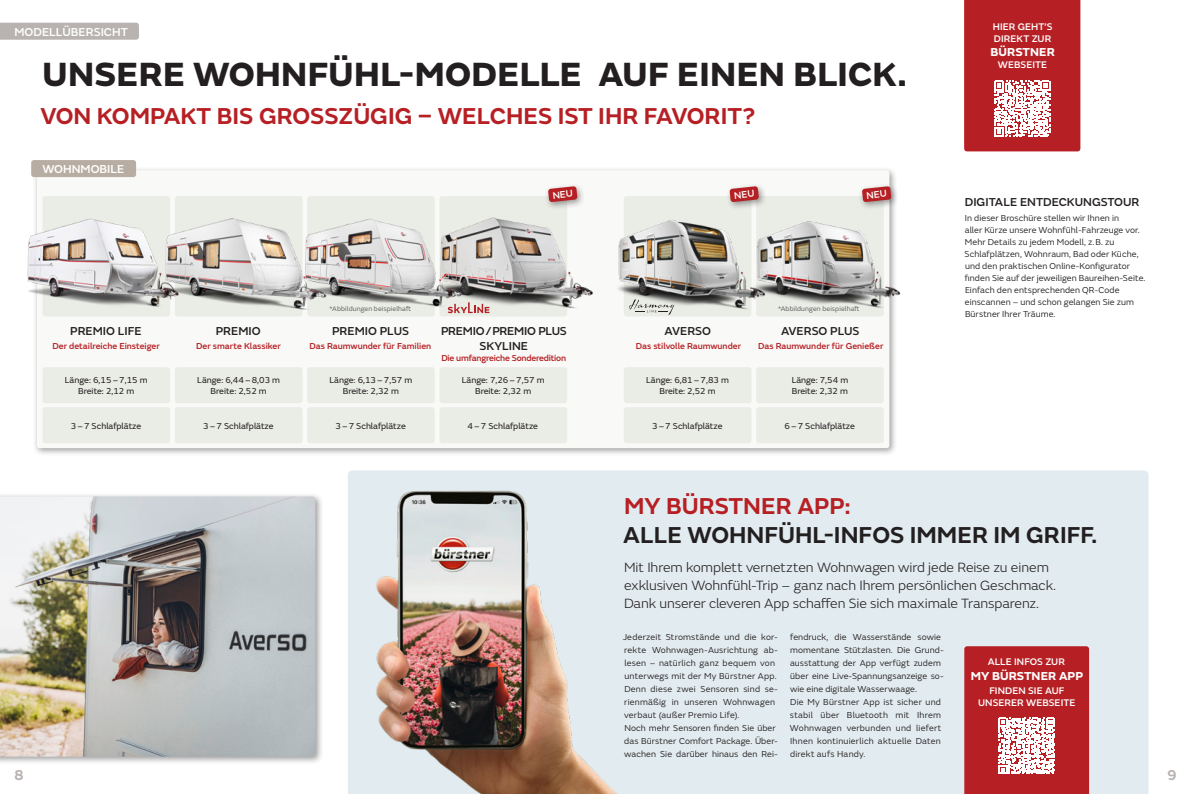
<style>
.page{position:relative;width:1191px;height:794px;background:#fff}
.page>*{position:absolute;margin:0;border:0;box-sizing:border-box;transform-origin:0 0}
.t1{font:800 35px "FS Emeric";letter-spacing:.01em;color:#231f20}
.t2{font:600 24px "FS Emeric";color:#b62024}
.t3{font:600 24px "FS Emeric";color:#231f20}
.t4{font:600 15px "FS Emeric";color:#b8b3b1}
.t5{font:300 14px/18px "FS Emeric";letter-spacing:-.005em;color:#231f20}
.t6{font:500 12px "FS Emeric";color:#231f20}
.t7{font:500 12px "FS Emeric";color:#fff}
.t8{font:500 12px/15px "FS Emeric";letter-spacing:-.02em;color:#231f20;text-align:center}
.t9{font:700 12px "FS Emeric";color:#fff}
.t10{font:500 10px/12px "FS Emeric";letter-spacing:.005em;color:#fff;text-align:center}
.t11{font:9px/13px "FS Emeric";letter-spacing:.01em;color:#231f20}
.t12{font:9px/11px "FS Emeric";color:#231f20;text-align:center}
.t13{font:500 9px "FS Emeric";color:#b62024}
.t14{font:500 9px "FS Emeric";letter-spacing:-.02em;color:#b62024}
.t15{font:7px "FS Emeric";letter-spacing:.015em;color:#57585a}
</style>
<div class="page">
<div style="left:33px;top:166px;width:864px;height:290px;background:#231f20;opacity:.45"></div>
<div style="left:37px;top:170px;width:852px;height:278px;background:#f9f9f7;border-radius:3px"></div>
<div style="left:307px;top:407px;width:128px;height:36px;background:#eaece6;border-radius:3px"></div>
<div style="left:348px;top:470px;width:800px;height:324px;background:#e2ebef"></div>
<div style="left:0;top:23px;width:139px;height:17px;background:#b8b3b1"></div>
<div style="left:43px;top:196px;width:127px;height:120px;background:#eaece6;border-radius:3px"></div>
<div style="left:175px;top:196px;width:127px;height:120px;background:#eaece6;border-radius:3px"></div>
<div style="left:307px;top:196px;width:128px;height:120px;background:#eaece6;border-radius:3px"></div>
<div style="left:439px;top:196px;width:128px;height:120px;background:#eaece6;border-radius:3px"></div>
<div style="left:756px;top:196px;width:127px;height:120px;background:#eaece6;border-radius:3px"></div>
<div style="left:624px;top:196px;width:127px;height:120px;background:#eaece6;border-radius:3px"></div>
<div style="left:31px;top:160px;width:105px;height:17px;background:#b8ada2;border-radius:3px"></div>
<div style="left:43px;top:367px;width:127px;height:36px;background:#eaece6;border-radius:3px"></div>
<div style="left:175px;top:367px;width:127px;height:36px;background:#eaece6;border-radius:3px"></div>
<div style="left:307px;top:367px;width:128px;height:36px;background:#eaece6;border-radius:3px"></div>
<div style="left:439px;top:367px;width:128px;height:36px;background:#eaece6;border-radius:3px"></div>
<div style="left:756px;top:367px;width:127px;height:36px;background:#eaece6;border-radius:3px"></div>
<div style="left:624px;top:367px;width:127px;height:36px;background:#eaece6;border-radius:3px"></div>
<div style="left:43px;top:407px;width:127px;height:36px;background:#eaece6;border-radius:3px"></div>
<div style="left:175px;top:407px;width:127px;height:36px;background:#eaece6;border-radius:3px"></div>
<div style="left:439px;top:407px;width:128px;height:36px;background:#eaece6;border-radius:3px"></div>
<div style="left:756px;top:407px;width:127px;height:36px;background:#eaece6;border-radius:3px"></div>
<div style="left:624px;top:407px;width:127px;height:36px;background:#eaece6;border-radius:3px"></div>
<div style="left:858px;top:182px;width:41px;height:28px;background:#231f20;opacity:.45"></div>
<div style="left:725px;top:182px;width:41px;height:28px;background:#231f20;opacity:.45"></div>
<div style="left:544px;top:182px;width:41px;height:28px;background:#231f20;opacity:.45"></div>
<img style="left:772px;top:210px;width:129px;height:104px">
<img style="left:355px;top:470px;width:272px;height:324px">
<svg style="left:964px;top:646px;width:125px;height:148px;background:#bf3e42"></svg>
<div style="left:0;top:492px;width:324px;height:273px;background:#231f20;opacity:.45"></div>
<img style="left:0;top:496px;width:315px;height:260px">
<img style="left:618px;top:220px;width:154px;height:90px">
<svg style="left:964px;top:0;width:116px;height:151px;background:#bf3e41"></svg>
<img style="left:449px;top:217px;width:144px;height:97px">
<svg style="left:629px;top:299px;width:45px;height:16px"></svg>
<svg style="left:477px;top:302px;width:12px;height:11px"></svg>
<img style="left:344px;top:217px;width:133px;height:96px">
<img style="left:182px;top:218px;width:162px;height:92px">
<img style="left:27px;top:210px;width:155px;height:104px">
<svg style="left:548px;top:186px;width:29px;height:16px"></svg>
<svg style="left:729px;top:186px;width:30px;height:16px"></svg>
<svg style="left:862px;top:186px;width:29px;height:16px"></svg>
<h3 class="t7" style="left:15px;top:23px;width:115px">MODELLÜBERSICHT</h3>
<h1 class="t1" style="left:43px;top:47px;width:865px">UNSERE WOHNFÜHL-MODELLE AUF EINEN BLICK.</h1>
<h2 class="t2" style="left:40px;top:97px;width:716px">VON KOMPAKT BIS GROSSZÜGIG – WELCHES IST IHR FAVORIT?</h2>
<h3 class="t7" style="left:42px;top:160px;width:83px">WOHNMOBILE</h3>
<h3 class="t6" style="left:70px;top:322px;width:73px">PREMIO LIFE</h3>
<p class="t13" style="left:53px;top:339px;width:109px">Der detailreiche Einsteiger</p>
<h3 class="t6" style="left:216px;top:322px;width:46px">PREMIO</h3>
<p class="t13" style="left:196px;top:339px;width:86px">Der smarte Klassiker</p>
<p class="t12" style="left:65px;top:374px;width:84px">Länge: 6,15–7,15 m<br>Breite: 2,12 m</p>
<p class="t12" style="left:197px;top:374px;width:84px">Länge: 6,44–8,03 m<br>Breite: 2,52 m</p>
<p class="t12" style="left:71px;top:419px;width:72px">3–7 Schlafplätze</p>
<p class="t12" style="left:203px;top:420px;width:72px">3–7 Schlafplätze</p>
<p class="t15" style="left:330px;top:304px;width:83px">*Abbildungen beispielhaft</p>
<p class="t15" style="left:778px;top:304px;width:83px">*Abbildungen beispielhaft</p>
<h3 class="t6" style="left:332px;top:322px;width:78px">PREMIO PLUS</h3>
<p class="t13" style="left:309px;top:339px;width:123px">Das Raumwunder für Familien</p>
<p class="t12" style="left:329px;top:374px;width:84px">Länge: 6,13–7,57 m<br>Breite: 2,32 m</p>
<p class="t12" style="left:335px;top:420px;width:72px">3–7 Schlafplätze</p>
<h3 class="t8" style="left:441px;top:322px;width:127px">PREMIO/PREMIO PLUS<br>SKYLINE</h3>
<p class="t14" style="left:441px;top:351px;width:126px">Die umfangreiche Sonderedition</p>
<p class="t12" style="left:462px;top:374px;width:84px">Länge: 7,26–7,57 m<br>Breite: 2,32 m</p>
<p class="t12" style="left:467px;top:420px;width:72px">4–7 Schlafplätze</p>
<h3 class="t6" style="left:664px;top:322px;width:48px">AVERSO</h3>
<p class="t13" style="left:636px;top:339px;width:107px">Das stilvolle Raumwunder</p>
<p class="t12" style="left:646px;top:374px;width:84px">Länge: 6,81–7,83 m<br>Breite: 2,52 m</p>
<p class="t12" style="left:652px;top:420px;width:72px">3–7 Schlafplätze</p>
<h3 class="t6" style="left:781px;top:322px;width:80px">AVERSO PLUS</h3>
<p class="t13" style="left:758px;top:339px;width:127px">Das Raumwunder für Genießer</p>
<p class="t12" style="left:791px;top:374px;width:58px;text-align:left">Länge: 7,54 m<br>Breite: 2,32 m</p>
<p class="t12" style="left:784px;top:420px;width:72px">6–7 Schlafplätze</p>
<p class="t10" style="left:992px;top:20px;width:61px;text-align:left">HIER GEHT’S<br>DIREKT ZUR</p>
<h3 class="t9" style="left:990px;top:43px;width:66px">BÜRSTNER</h3>
<p class="t10" style="left:998px;top:58px;width:51px">WEBSEITE</p>
<h3 class="t6" style="left:964px;top:193px;width:176px">DIGITALE ENTDECKUNGSTOUR</h3>
<p class="t11" style="left:964px;top:212px;width:182px;line-height:12px">In dieser Broschüre stellen wir Ihnen in<br>aller Kürze unsere Wohnfühl-Fahrzeuge vor.<br>Mehr Details zu jedem Modell, z.B. zu Schlafplätzen, Wohnraum, Bad oder Küche, und den praktischen Online-Konfigurator finden Sie auf der jeweiligen Baureihen-Seite.<br>Einfach den entsprechenden QR-Code einscannen – und schon gelangen Sie zum Bürstner Ihrer Träume.</p>
<h2 class="t2" style="left:624px;top:487px;width:228px">MY BÜRSTNER APP:</h2>
<h2 class="t3" style="left:623px;top:516px;width:475px">ALLE WOHNFÜHL-INFOS IMMER IM GRIFF.</h2>
<h3 class="t5" style="left:624px;top:557px;width:434px">Mit Ihrem komplett vernetzten Wohnwagen wird jede Reise zu einem exklusiven Wohnfühl-Trip – ganz nach Ihrem persönlichen Geschmack.<br>Dank unserer cleveren App schaffen Sie sich maximale Transparenz.</h3>
<p class="t11" style="left:623px;top:629px;width:157px">Jederzeit Stromstände und die kor&shy;rekte Wohnwagen-Ausrichtung ab&shy;lesen – natürlich ganz bequem von unterwegs mit der My Bürstner App.<br>Denn diese zwei Sensoren sind se&shy;rienmäßig in unseren Wohnwagen verbaut (außer Premio Life).<br>Noch mehr Sensoren finden Sie über das Bürstner Comfort Package. Über&shy;wachen Sie darüber hinaus den Rei-</p>
<p class="t11" style="left:790px;top:629px;width:155px">fendruck, die Wasserstände sowie momentane Stützlasten. Die Grund&shy;ausstattung der App verfügt zudem über eine Live-Spannungsanzeige so&shy;wie eine digitale Wasserwaage.<br>Die My Bürstner App ist sicher und stabil über Bluetooth mit Ihrem<br>Wohnwagen verbunden und liefert<br>Ihnen kontinuierlich aktuelle Daten direkt aufs Handy.</p>
<p class="t10" style="left:987px;top:655px;width:79px">ALLE INFOS ZUR</p>
<h3 class="t9" style="left:970px;top:666px;width:114px">MY BÜRSTNER APP</h3>
<p class="t10" style="left:978px;top:684px;width:99px">FINDEN SIE AUF<br>UNSERER WEBSEITE</p>
<h3 class="t4" style="left:14px;top:763px;width:11px">8</h3>
<h3 class="t4" style="left:1167px;top:763px;width:11px">9</h3>
</div>
